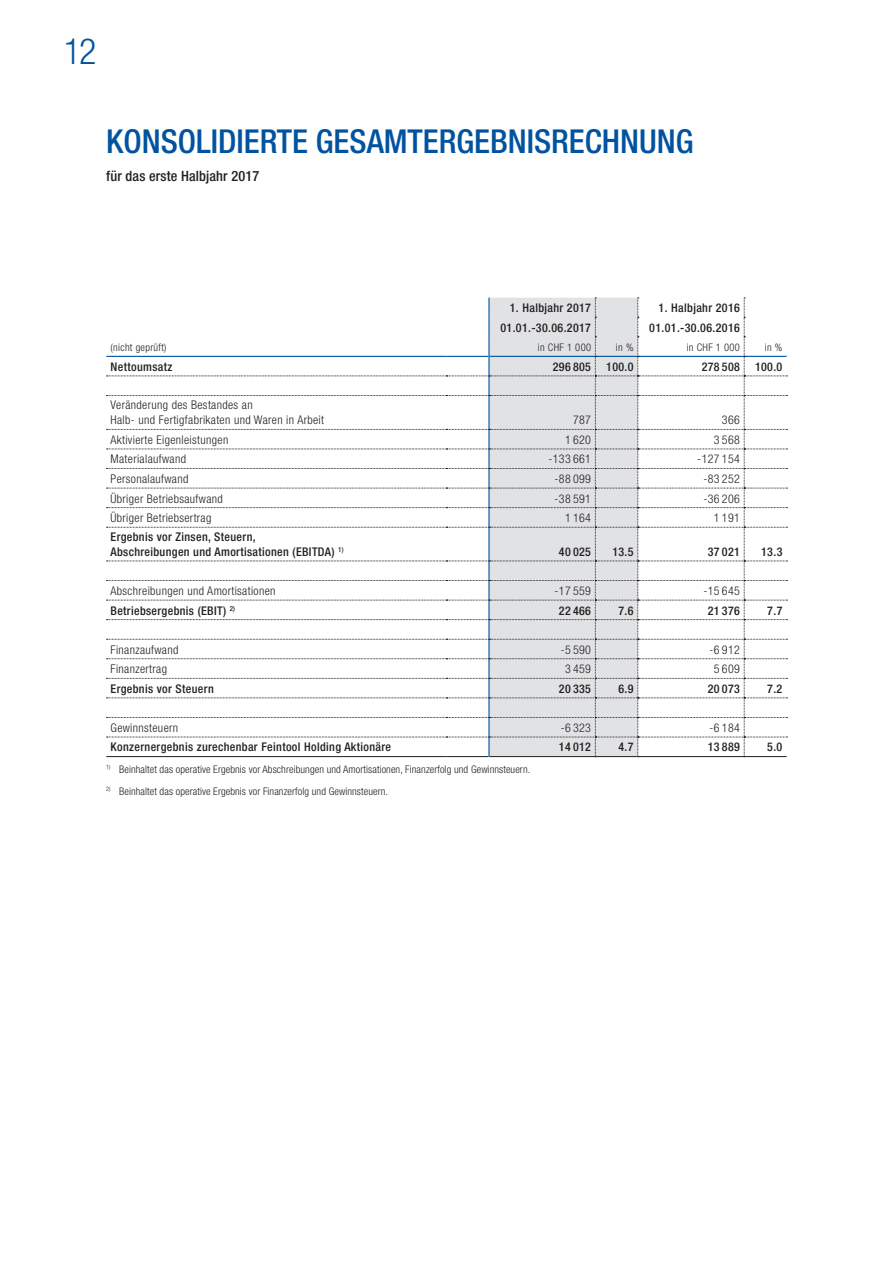
<style>
.page{position:relative;width:893px;height:1263px;background:#fff}
.page>*{position:absolute;margin:0;border:0;box-sizing:border-box;transform-origin:0 0}
.t1{font:300 condensed 36px "Helvetica Neue";color:#0153a0}
.t2{font:500 condensed 33px "Helvetica Neue";color:#0153a0}
.t3{font:500 condensed 14.25px "Helvetica Neue";letter-spacing:.01em;color:#231f20}
.t4{font:300 condensed 12px/15px "Helvetica Neue";letter-spacing:.03em;color:#231f20}
.t5{font:500 condensed 12px/15px "Helvetica Neue";letter-spacing:.03em;color:#231f20}
.t6{font:300 condensed 10.5px "Helvetica Neue";letter-spacing:.01em;color:#231f20}
.t7{font:300 condensed 10.5px "Helvetica Neue";letter-spacing:.03em;color:#231f20}
</style>
<div class="page">
<hr style="left:106px;top:356px;width:340px;height:1px;background:#0153a0">
<svg style="left:107px;top:298px;width:680px;height:459px"></svg>
<hr style="left:106px;top:756px;width:340px;height:1px;background:#231f20">
<hr style="left:446px;top:756px;width:42px;height:1px;background:#231f20">
<hr style="left:490px;top:756px;width:105px;height:1px;background:#231f20">
<hr style="left:596px;top:756px;width:42px;height:1px;background:#231f20">
<hr style="left:638px;top:756px;width:106px;height:1px;background:#231f20">
<hr style="left:744px;top:756px;width:43px;height:1px;background:#231f20">
<h1 class="t1" style="left:64px;top:30px;width:34px">12</h1>
<h2 class="t2" style="left:106px;top:122px;width:589px">KONSOLIDIERTE GESAMTERGEBNISRECHNUNG</h2>
<p class="t3" style="left:106px;top:168px;width:154px">für das erste Halbjahr 2017</p>
<p class="t5" style="left:510px;top:300px;width:83px">1. Halbjahr 2017</p>
<p class="t5" style="left:659px;top:300px;width:83px">1. Halbjahr 2016</p>
<p class="t5" style="left:500px;top:320px;width:92px">01.01.-30.06.2017</p>
<p class="t5" style="left:649px;top:320px;width:92px">01.01.-30.06.2016</p>
<p class="t7" style="left:111px;top:341px;width:58px">(nicht geprüft)</p>
<p class="t6" style="left:538px;top:341px;width:55px">in CHF 1 000</p>
<p class="t6" style="left:616px;top:341px;width:19px">in %</p>
<p class="t6" style="left:687px;top:341px;width:55px">in CHF 1 000</p>
<p class="t6" style="left:765px;top:341px;width:19px">in %</p>
<p class="t5" style="left:111px;top:359px;width:63px">Nettoumsatz</p>
<p class="t5" style="left:553px;top:359px;width:40px">296 805</p>
<p class="t5" style="left:606px;top:359px;width:29px">100.0</p>
<p class="t5" style="left:702px;top:359px;width:40px">278 508</p>
<p class="t5" style="left:755px;top:359px;width:29px">100.0</p>
<p class="t4" style="left:111px;top:397px;width:215px">Veränderung des Bestandes an<br>Halb- und Fertigfabrikaten und Waren in Arbeit</p>
<p class="t4" style="left:573px;top:412px;width:19px">787</p>
<p class="t4" style="left:722px;top:412px;width:19px">366</p>
<p class="t4" style="left:111px;top:432px;width:119px">Aktivierte Eigenleistungen</p>
<p class="t4" style="left:565px;top:432px;width:27px">1 620</p>
<p class="t4" style="left:714px;top:432px;width:27px">3 568</p>
<p class="t4" style="left:111px;top:452px;width:77px">Materialaufwand</p>
<p class="t4" style="left:548px;top:452px;width:44px">-133 661</p>
<p class="t4" style="left:697px;top:452px;width:44px">-127 154</p>
<p class="t4" style="left:111px;top:471px;width:79px">Personalaufwand</p>
<p class="t4" style="left:555px;top:471px;width:38px">-88 099</p>
<p class="t4" style="left:703px;top:471px;width:38px">-83 252</p>
<p class="t4" style="left:111px;top:491px;width:114px">Übriger Betriebsaufwand</p>
<p class="t4" style="left:555px;top:491px;width:38px">-38 591</p>
<p class="t4" style="left:703px;top:491px;width:38px">-36 206</p>
<p class="t4" style="left:111px;top:510px;width:102px">Übriger Betriebsertrag</p>
<p class="t4" style="left:565px;top:510px;width:27px">1 164</p>
<p class="t4" style="left:714px;top:510px;width:27px">1 191</p>
<p class="t5" style="left:111px;top:529px;width:235px">Ergebnis vor Zinsen, Steuern,<br>Abschreibungen und Amortisationen (EBITDA) <sup>1)</sup></p>
<p class="t5" style="left:559px;top:544px;width:34px">40 025</p>
<p class="t5" style="left:612px;top:544px;width:23px">13.5</p>
<p class="t5" style="left:708px;top:544px;width:34px">37 021</p>
<p class="t5" style="left:761px;top:544px;width:23px">13.3</p>
<p class="t4" style="left:111px;top:583px;width:167px">Abschreibungen und Amortisationen</p>
<p class="t4" style="left:555px;top:583px;width:38px">-17 559</p>
<p class="t4" style="left:703px;top:583px;width:38px">-15 645</p>
<p class="t5" style="left:111px;top:603px;width:126px">Betriebsergebnis (EBIT) <sup>2)</sup></p>
<p class="t5" style="left:559px;top:603px;width:34px">22 466</p>
<p class="t5" style="left:618px;top:603px;width:17px">7.6</p>
<p class="t5" style="left:708px;top:603px;width:34px">21 376</p>
<p class="t5" style="left:767px;top:603px;width:17px">7.7</p>
<p class="t4" style="left:111px;top:642px;width:69px">Finanzaufwand</p>
<p class="t4" style="left:561px;top:642px;width:32px">-5 590</p>
<p class="t4" style="left:710px;top:642px;width:32px">-6 912</p>
<p class="t4" style="left:111px;top:661px;width:58px">Finanzertrag</p>
<p class="t4" style="left:565px;top:661px;width:27px">3 459</p>
<p class="t4" style="left:714px;top:661px;width:27px">5 609</p>
<p class="t5" style="left:111px;top:681px;width:105px">Ergebnis vor Steuern</p>
<p class="t5" style="left:559px;top:681px;width:34px">20 335</p>
<p class="t5" style="left:618px;top:681px;width:17px">6.9</p>
<p class="t5" style="left:708px;top:681px;width:34px">20 073</p>
<p class="t5" style="left:767px;top:681px;width:17px">7.2</p>
<p class="t4" style="left:111px;top:720px;width:69px">Gewinnsteuern</p>
<p class="t4" style="left:561px;top:720px;width:32px">-6 323</p>
<p class="t4" style="left:709px;top:720px;width:32px">-6 184</p>
<p class="t5" style="left:111px;top:739px;width:282px">Konzernergebnis zurechenbar Feintool Holding Aktionäre</p>
<p class="t5" style="left:559px;top:739px;width:34px">14 012</p>
<p class="t5" style="left:618px;top:739px;width:17px">4.7</p>
<p class="t5" style="left:708px;top:739px;width:34px">13 889</p>
<p class="t5" style="left:767px;top:739px;width:17px">5.0</p>
<p class="t6" style="left:106px;top:763px;width:425px"><sup>1)</sup> Beinhaltet das operative Ergebnis vor Abschreibungen und Amortisationen, Finanzerfolg und Gewinnsteuern.</p>
<p class="t6" style="left:106px;top:785px;width:283px"><sup>2)</sup> Beinhaltet das operative Ergebnis vor Finanzerfolg und Gewinnsteuern.</p>
</div>
